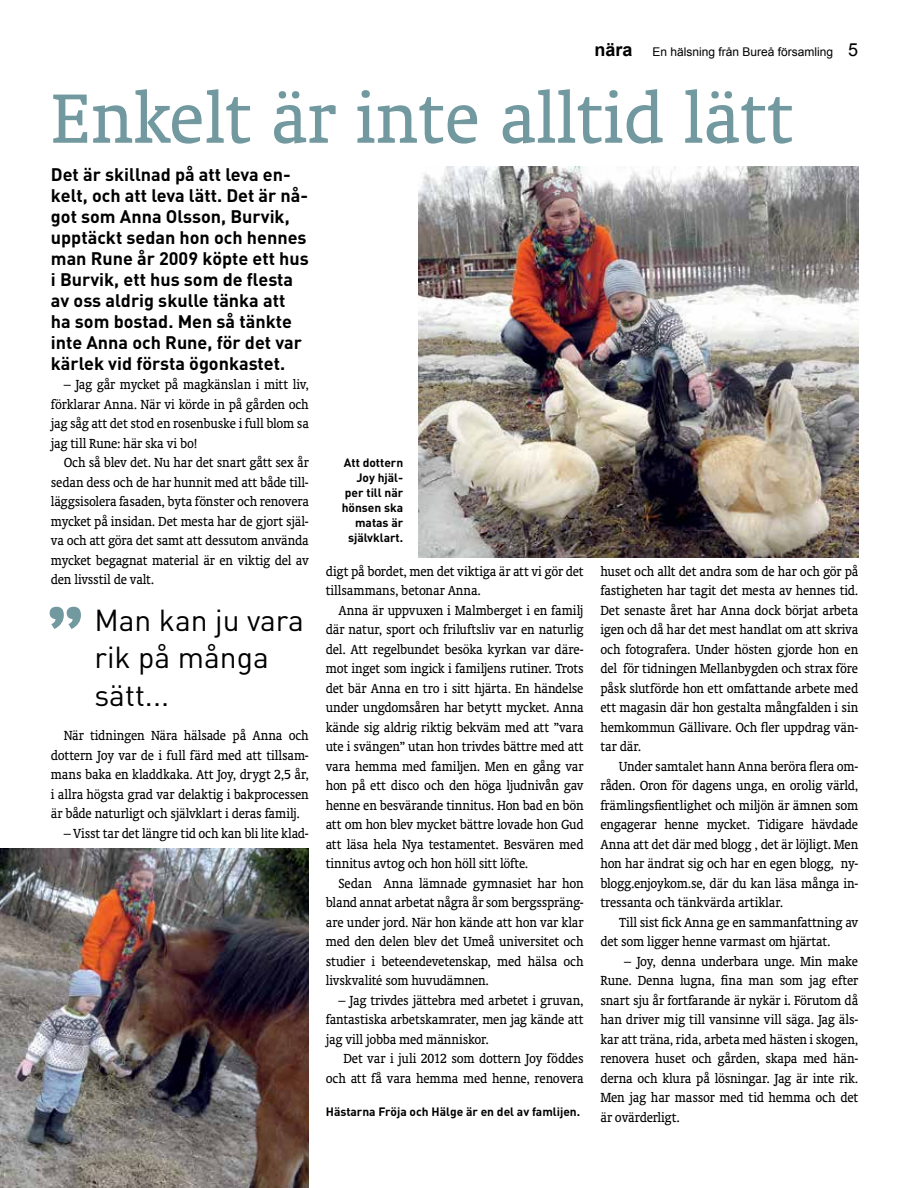
<style>
.page{position:relative;width:918px;height:1188px;background:#fff}
.page>*{position:absolute;margin:0;border:0;box-sizing:border-box;transform-origin:0 0}
.t1{font:700 92.1px "Oranda BT";color:#71999f}
.t2{font:79.5px "Oranda BT";color:#71999f}
.t3{font:30px/37.5px "DIN";color:#000}
.t4{font:700 18px/21px "DIN";color:#000}
.t5{font:15px/19.5px "Oranda BT";letter-spacing:-.015em;color:#000;text-align:justify;scale:.95 1}
.t6{font:700 12px/15px "DIN";color:#000;text-align:right}
.t7{font:12px "Arial";color:#000}
.s1{font-weight:700;font-size:18px}
.s2{font-size:18px}
</style>
<div class="page">
<img style="left:0;top:848px;width:309px;height:340px">
<img style="left:419px;top:166px;width:439px;height:391px">
<p class="t7" style="left:594px;top:44px;width:265px"><span class="s1">nära</span> En hälsning från Bureå församling <span class="s2">5</span></p>
<h2 class="t2" style="left:51px;top:73px;width:744px">Enkelt är inte alltid lätt</h2>
<p class="t4" style="left:51px;top:163px;width:259px">Det är skillnad på att leva en&shy;kelt, och att leva lätt. Det är nå&shy;got som Anna Olsson, Burvik, upptäckt sedan hon och hennes man Rune år 2009 köpte ett hus i Burvik, ett hus som de flesta av oss aldrig skulle tänka att ha som bostad. Men så tänkte inte Anna och Rune, för det var kärlek vid första ögonkastet.</p>
<p class="t5" style="left:51px;top:375px;width:273px;text-indent:13px">– Jag går mycket på magkänslan i mitt liv, förklarar Anna. När vi körde in på gården och jag såg att det stod en rosenbuske i full blom sa jag till Rune: här ska vi bo!</p>
<p class="t5" style="left:51px;top:453px;width:273px;text-indent:13px">Och så blev det. Nu har det snart gått sex år sedan dess och de har hunnit med att både til - läggsisolera fasaden, byta fönster och renovera mycket på insidan. Det mesta har de gjort själ&shy;va och att göra det samt att dessutom använda mycket begagnat material är en viktig del av den livsstil de valt.</p>
<p class="t6" style="left:342px;top:455px;width:63px">Att dottern<br>Joy hjäl&shy;per till när hönsen ska matas är självklart.</p>
<p class="t5" style="left:600px;top:561px;width:273px">huset och allt det andra som de har och gör på fastigheten har tagit det mesta av hennes tid.<br>Det senaste året har Anna dock börjat arbeta igen och då har det mest handlat om att skriva och fotografera. Under hösten gjorde hon en del för tidningen Mellanbygden och strax före påsk slutförde hon ett omfattande arbete med ett magasin där hon gestalta mångfalden i sin hemkommun Gällivare. Och fler uppdrag vän&shy;tar där.</p>
<p class="t5" style="left:600px;top:756px;width:273px;text-indent:19px">Under samtalet hann Anna beröra flera om&shy;råden. Oron för dagens unga, en orolig värld, främlingsfientlighet och miljön är ämnen som engagerar henne mycket. Tidigare hävdade Anna att det där med blogg , det är löjligt. Men hon har ändrat sig och har en egen blogg, ny&shy;blogg.enjoykom.se, där du kan läsa många in&shy;tressanta och tänkvärda artiklar.</p>
<p class="t5" style="left:600px;top:912px;width:273px;text-indent:19px">Till sist fick Anna ge en sammanfattning av det som ligger henne varmast om hjärtat.</p>
<p class="t5" style="left:600px;top:951px;width:273px;text-indent:24px">– Joy, denna underbara unge. Min make Rune. Denna lugna, fina man som jag efter snart sju år fortfarande är nykär i. Förutom då han driver mig till vansinne vill säga. Jag äls&shy;kar att träna, rida, arbeta med hästen i skogen, renovera huset och gården, skapa med hän&shy;derna och klura på lösningar. Jag är inte rik.<br>Men jag har massor med tid hemma och det är ovärderligt.</p>
<p class="t5" style="left:326px;top:561px;width:273px">digt på bordet, men det viktiga är att vi gör det tillsammans, betonar Anna.</p>
<p class="t5" style="left:326px;top:600px;width:273px;text-indent:13px">Anna är uppvuxen i Malmberget i en familj där natur, sport och friluftsliv var en naturlig del. Att regelbundet besöka kyrkan var däre&shy;mot inget som ingick i familjens rutiner. Trots det bär Anna en tro i sitt hjärta. En händelse under ungdomsåren har betytt mycket. Anna kände sig aldrig riktig bekväm med att ”vara ute i svängen” utan hon trivdes bättre med att vara hemma med familjen. Men en gång var hon på ett disco och den höga ljudnivån gav henne en besvärande tinnitus. Hon bad en bön att om hon blev mycket bättre lovade hon Gud att läsa hela Nya testamentet. Besvären med tinnitus avtog och hon höll sitt löfte.</p>
<p class="t5" style="left:326px;top:873px;width:273px;text-indent:13px">Sedan Anna lämnade gymnasiet har hon bland annat arbetat några år som bergsspräng&shy;are under jord. När hon kände att hon var klar med den delen blev det Umeå universitet och studier i beteendevetenskap, med hälsa och livskvalité som huvudämnen.</p>
<p class="t5" style="left:326px;top:990px;width:273px;text-indent:13px">– Jag trivdes jättebra med arbetet i gruvan, fantastiska arbetskamrater, men jag kände att jag vill jobba med människor.</p>
<p class="t5" style="left:326px;top:1049px;width:273px;text-align:right">Det var i juli 2012 som dottern Joy föddes och att få vara hemma med henne, renovera</p>
<h1 class="t1" style="left:46px;top:580px;width:40px">”</h1>
<h3 class="t3" style="left:94px;top:600px;width:211px">Man kan ju vara rik på många sätt...</h3>
<p class="t5" style="left:51px;top:726px;width:273px;text-indent:13px">När tidningen Nära hälsade på Anna och dottern Joy var de i full färd med att tillsam&shy;mans baka en kladdkaka. Att Joy, drygt 2,5 år, i allra högsta grad var delaktig i bakprocessen är både naturligt och självklart i deras familj.</p>
<p class="t5" style="left:64px;top:823px;width:260px">– Visst tar det längre tid och kan bli lite klad-</p>
<p class="t6" style="left:326px;top:1103px;width:256px">Hästarna Fröja och Hälge är en del av famlijen.</p>
</div>
